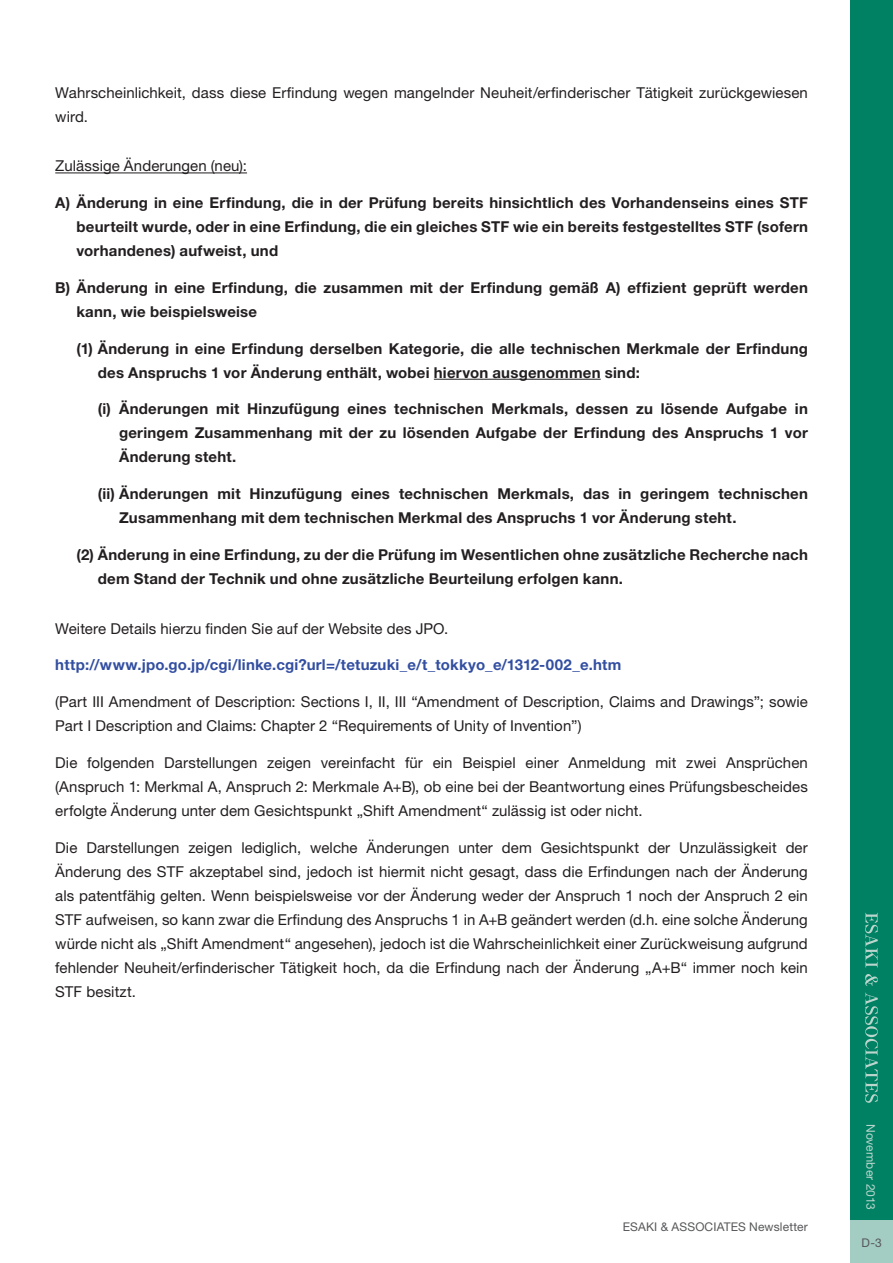
<style>
.page{position:relative;width:893px;height:1263px;background:#fff}
.page>*{position:absolute;margin:0;border:0;box-sizing:border-box;transform-origin:0 0}
.t1{font:15px/24px "Helvetica Neue LT Pro";letter-spacing:.005em;color:#231f20}
.t2{font:700 15px/24px "Helvetica Neue LT Pro";letter-spacing:.015em;color:#231f20}
.t3{font:700 15px "Helvetica Neue LT Pro";letter-spacing:.01em;color:#324ea1}
.t4{font:12px "Helvetica Neue LT Pro";letter-spacing:.015em;color:#57585a}
.t5{font:12px "Helvetica Neue LT Pro";letter-spacing:.005em;color:#bcd6cd}
</style>
<div class="page">
<div style="left:850px;top:0;width:43px;height:1263px;background:#008164"></div>
<div style="left:850px;top:1220px;width:43px;height:43px;background:#a3ccc2"></div>
<svg style="left:865px;top:913px;width:13px;height:54px"></svg>
<svg style="left:865px;top:974px;width:13px;height:12px"></svg>
<svg style="left:865px;top:993px;width:13px;height:110px"></svg>
<hr style="left:55px;top:173px;width:192px;height:1px;background:#231f20">
<hr style="left:434px;top:379px;width:167px;height:1px;background:#231f20">
<p class="t1" style="left:55px;top:80px;width:754px">Wahrscheinlichkeit, dass diese Erfindung wegen mangelnder Neuheit/erfinderischer Tätigkeit zurückgewiesen wird.</p>
<p class="t1" style="left:55px;top:154px;width:193px">Zulässige Änderungen (neu):</p>
<p class="t2" style="left:77px;top:190px;width:733px;text-align:justify;text-indent:-21px">A) Änderung in eine Erfindung, die in der Prüfung bereits hinsichtlich des Vorhandenseins eines STF beurteilt wurde, oder in eine Erfindung, die ein gleiches STF wie ein bereits festgestelltes STF (sofern vorhandenes) aufweist, und</p>
<p class="t2" style="left:77px;top:275px;width:733px;text-indent:-21px">B) Änderung in eine Erfindung, die zusammen mit der Erfindung gemäß A) effizient geprüft werden kann, wie beispielsweise</p>
<p class="t2" style="left:98px;top:336px;width:712px;text-indent:-21px">(1) Änderung in eine Erfindung derselben Kategorie, die alle technischen Merkmale der Erfindung des Anspruchs 1 vor Änderung enthält, wobei hiervon ausgenommen sind:</p>
<p class="t2" style="left:119px;top:397px;width:690px;text-align:justify;text-indent:-21px">(i) Änderungen mit Hinzufügung eines technischen Merkmals, dessen zu lösende Aufgabe in geringem Zusammenhang mit der zu lösenden Aufgabe der Erfindung des Anspruchs 1 vor Änderung steht.</p>
<p class="t2" style="left:119px;top:481px;width:690px;text-indent:-21px">(ii) Änderungen mit Hinzufügung eines technischen Merkmals, das in geringem technischen<br>Zusammenhang mit dem technischen Merkmal des Anspruchs 1 vor Änderung steht.</p>
<p class="t2" style="left:98px;top:542px;width:712px;text-indent:-21px">(2) Änderung in eine Erfindung, zu der die Prüfung im Wesentlichen ohne zusätzliche Recherche nach dem Stand der Technik und ohne zusätzliche Beurteilung erfolgen kann.</p>
<p class="t1" style="left:55px;top:616px;width:395px">Weitere Details hierzu finden Sie auf der Website des JPO.</p>
<p class="t3" style="left:55px;top:656px;width:568px">http://www.jpo.go.jp/cgi/linke.cgi?url=/tetuzuki_e/t_tokkyo_e/1312-002_e.htm</p>
<p class="t1" style="left:55px;top:689px;width:754px">(Part III Amendment of Description: Sections I, II, III “Amendment of Description, Claims and Drawings”; sowie<br>Part I Description and Claims: Chapter 2 “Requirements of Unity of Invention”)</p>
<p class="t1" style="left:55px;top:750px;width:754px;text-align:justify">Die folgenden Darstellungen zeigen vereinfacht für ein Beispiel einer Anmeldung mit zwei Ansprüchen (Anspruch 1: Merkmal A, Anspruch 2: Merkmale A+B), ob eine bei der Beantwortung eines Prüfungsbescheides erfolgte Änderung unter dem Gesichtspunkt „Shift Amendment“ zulässig ist oder nicht.</p>
<p class="t1" style="left:55px;top:835px;width:754px;text-align:justify">Die Darstellungen zeigen lediglich, welche Änderungen unter dem Gesichtspunkt der Unzulässigkeit der Änderung des STF akzeptabel sind, jedoch ist hiermit nicht gesagt, dass die Erfindungen nach der Änderung als patentfähig gelten. Wenn beispielsweise vor der Änderung weder der Anspruch 1 noch der Anspruch 2 ein STF aufweisen, so kann zwar die Erfindung des Anspruchs 1 in A+B geändert werden (d.h. eine solche Änderung würde nicht als „Shift Amendment“ angesehen), jedoch ist die Wahrscheinlichkeit einer Zurückweisung aufgrund fehlender Neuheit/erfinderischer Tätigkeit hoch, da die Erfindung nach der Änderung „A+B“ immer noch kein STF besitzt.</p>
<p class="t4" style="left:623px;top:1219px;width:187px">ESAKI &amp; ASSOCIATES Newsletter</p>
<p class="t5" style="left:878px;top:1124px;width:87px;rotate:90deg">November 2013</p>
<p class="t4" style="left:861px;top:1235px;width:22px">D-3</p>
</div>
